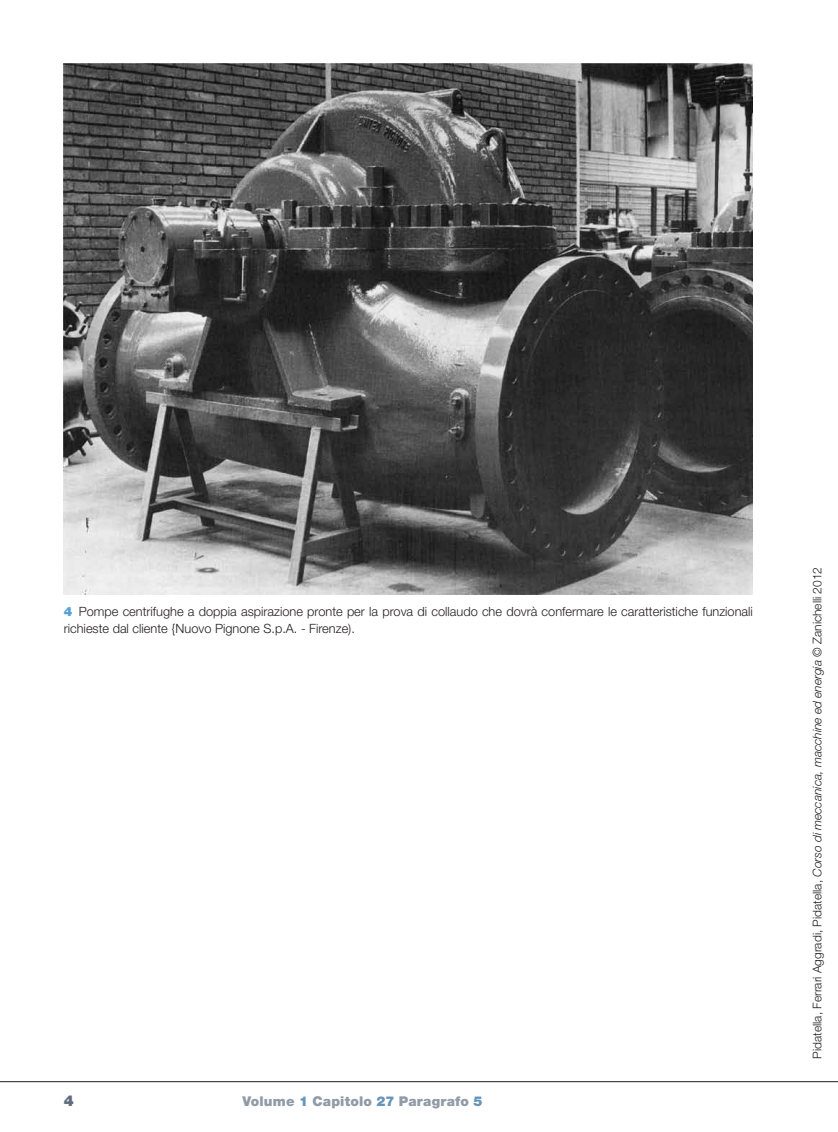
<style>
.page{position:relative;width:838px;height:1132px;background:#fff}
.page>*{position:absolute;margin:0;border:0;box-sizing:border-box;transform-origin:0 0}
.t1{font:900 15px "Helvetica Neue";color:#5e6d7c}
.t2{font:900 13.5px "Helvetica Neue";letter-spacing:.01em;color:#919ba6}
.t3{font:300 12.75px/16.5px "Helvetica Neue";color:#231f20}
.t4{font:300 12px "Helvetica Neue";color:#231f20}
.s1{font-weight:900;color:#56a0d4}
.s2{color:#6695ba}
.s3{font-style:italic}
</style>
<div class="page">
<hr style="left:0;top:1080px;width:838px;height:1px;background:#231f20">
<img style="left:64px;top:64px;width:689px;height:530px">
<p class="t3" style="left:64px;top:603px;width:690px"><span class="s1">4</span> Pompe centrifughe a doppia aspirazione pronte per la prova di collaudo che dovrà confermare le caratteristiche funzionali richieste dal cliente {Nuovo Pignone S.p.A. - Firenze).</p>
<p class="t1" style="left:64px;top:1091px;width:12px">4</p>
<p class="t2" style="left:242px;top:1093px;width:241px">Volume <span class="s2">1</span> Capitolo <span class="s2">27</span> Paragrafo <span class="s2">5</span></p>
<p class="t4" style="left:810px;top:1058px;width:493px;rotate:-90deg">Pidatella, Ferrari Aggradi, Pidatella, <span class="s3">Corso di meccanica, macchine ed energia</span> © Zanichelli 2012</p>
</div>
